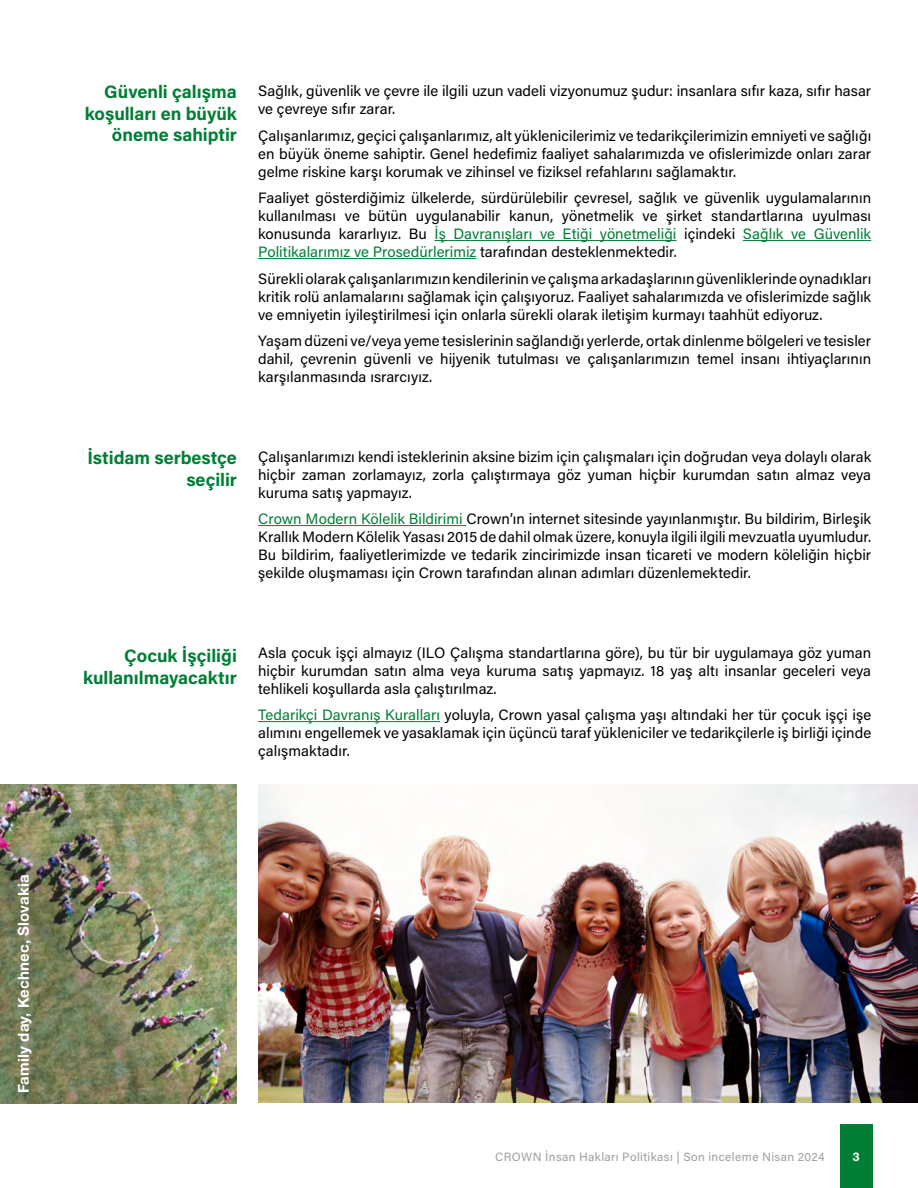
<style>
.page{position:relative;width:918px;height:1188px;background:#fff}
.page>*{position:absolute;margin:0;border:0;box-sizing:border-box;transform-origin:0 0}
.t1{font:700 18px/21.6px "Acumin Pro";color:#007e36;text-align:right}
.t2{font:15px/18px "Acumin Pro";color:#000;text-align:justify}
.t3{font:700 15px "Helvetica Neue LT Std";letter-spacing:.015em;color:#fff}
.t4{font:12px "Acumin Pro";letter-spacing:.03em;color:#9d9d9c}
.t5{font:700 12px "Helvetica Neue LT Std";color:#fff}
.s1{color:#007e36}
</style>
<div class="page">
<div style="left:840px;top:1124px;width:33px;height:64px;background:#007e36"></div>
<img style="left:258px;top:784px;width:660px;height:319px">
<hr style="left:434px;top:240px;width:243px;height:1px;background:#007e36">
<hr style="left:743px;top:240px;width:128px;height:1px;background:#007e36">
<hr style="left:258px;top:258px;width:218px;height:1px;background:#007e36">
<hr style="left:258px;top:525px;width:208px;height:1px;background:#007e36">
<hr style="left:258px;top:721px;width:182px;height:1px;background:#007e36">
<img style="left:0;top:785px;width:237px;height:319px">
<p class="t3" style="left:14px;top:1093px;width:221px;rotate:-90deg">Family day, Kechnec, Slovakia</p>
<p class="t1" style="left:85px;top:80px;width:154px">Güvenli çalışma koşulları en büyük öneme sahiptir</p>
<p class="t2" style="left:258px;top:81px;width:615px">Sağlık, güvenlik ve çevre ile ilgili uzun vadeli vizyonumuz şudur: insanlara sıfır kaza, sıfır hasar ve çevreye sıfır zarar.</p>
<p class="t2" style="left:258px;top:126px;width:615px">Çalışanlarımız, geçici çalışanlarımız, alt yüklenicilerimiz ve tedarikçilerimizin emniyeti ve sağlığı en büyük öneme sahiptir. Genel hedefimiz faaliyet sahalarımızda ve ofislerimizde onları zarar gelme riskine karşı korumak ve zihinsel ve fiziksel refahlarını sağlamaktır.</p>
<p class="t2" style="left:258px;top:188px;width:615px">Faaliyet gösterdiğimiz ülkelerde, sürdürülebilir çevresel, sağlık ve güvenlik uygulamalarının kullanılması ve bütün uygulanabilir kanun, yönetmelik ve şirket standartlarına uyulması konusunda kararlıyız. Bu <span class="s1">İş Davranışları ve Etiği yönetmeliği</span> içindeki <span class="s1">Sağlık ve Güvenlik Politikalarımız ve Prosedürlerimiz</span> tarafından desteklenmektedir.</p>
<p class="t2" style="left:258px;top:269px;width:615px">Sürekli olarak çalışanlarımızın kendilerinin ve çalışma arkadaşlarının güvenliklerinde oynadıkları kritik rolü anlamalarını sağlamak için çalışıyoruz. Faaliyet sahalarımızda ve ofislerimizde sağlık ve emniyetin iyileştirilmesi için onlarla sürekli olarak iletişim kurmayı taahhüt ediyoruz.</p>
<p class="t2" style="left:258px;top:331px;width:615px">Yaşam düzeni ve/veya yeme tesislerinin sağlandığı yerlerde, ortak dinlenme bölgeleri ve tesisler dahil, çevrenin güvenli ve hijyenik tutulması ve çalışanlarımızın temel insanı ihtiyaçlarının karşılanmasında ısrarcıyız.</p>
<p class="t1" style="left:87px;top:446px;width:151px">İstidam serbestçe seçilir</p>
<p class="t2" style="left:258px;top:447px;width:615px">Çalışanlarımızı kendi isteklerinin aksine bizim için çalışmaları için doğrudan veya dolaylı olarak hiçbir zaman zorlamayız, zorla çalıştırmaya göz yuman hiçbir kurumdan satın almaz veya kuruma satış yapmayız.</p>
<p class="t2" style="left:258px;top:509px;width:615px"><span class="s1">Crown Modern Kölelik Bildirimi</span> Crown’ın internet sitesinde yayınlanmıştır. Bu bildirim, Birleşik Krallık Modern Kölelik Yasası 2015 de dahil olmak üzere, konuyla ilgili ilgili mevzuatla uyumludur.<br>Bu bildirim, faaliyetlerimizde ve tedarik zincirimizde insan ticareti ve modern köleliğin hiçbir şekilde oluşmaması için Crown tarafından alınan adımları düzenlemektedir.</p>
<p class="t1" style="left:83px;top:644px;width:155px">Çocuk İşçiliği kullanılmayacaktır</p>
<p class="t2" style="left:258px;top:643px;width:615px">Asla çocuk işçi almayız (ILO Çalışma standartlarına göre), bu tür bir uygulamaya göz yuman hiçbir kurumdan satın alma veya kuruma satış yapmayız. 18 yaş altı insanlar geceleri veya tehlikeli koşullarda asla çalıştırılmaz.</p>
<p class="t2" style="left:258px;top:705px;width:615px"><span class="s1">Tedarikçi Davranış Kuralları</span> yoluyla, Crown yasal çalışma yaşı altındaki her tür çocuk işçi işe alımını engellemek ve yasaklamak için üçüncü taraf yükleniciler ve tedarikçilerle iş birliği içinde çalışmaktadır.</p>
<p class="t4" style="left:495px;top:1149px;width:331px">CROWN İnsan Hakları Politikası | Son inceleme Nisan 2024</p>
<p class="t5" style="left:853px;top:1150px;width:8px">3</p>
</div>
